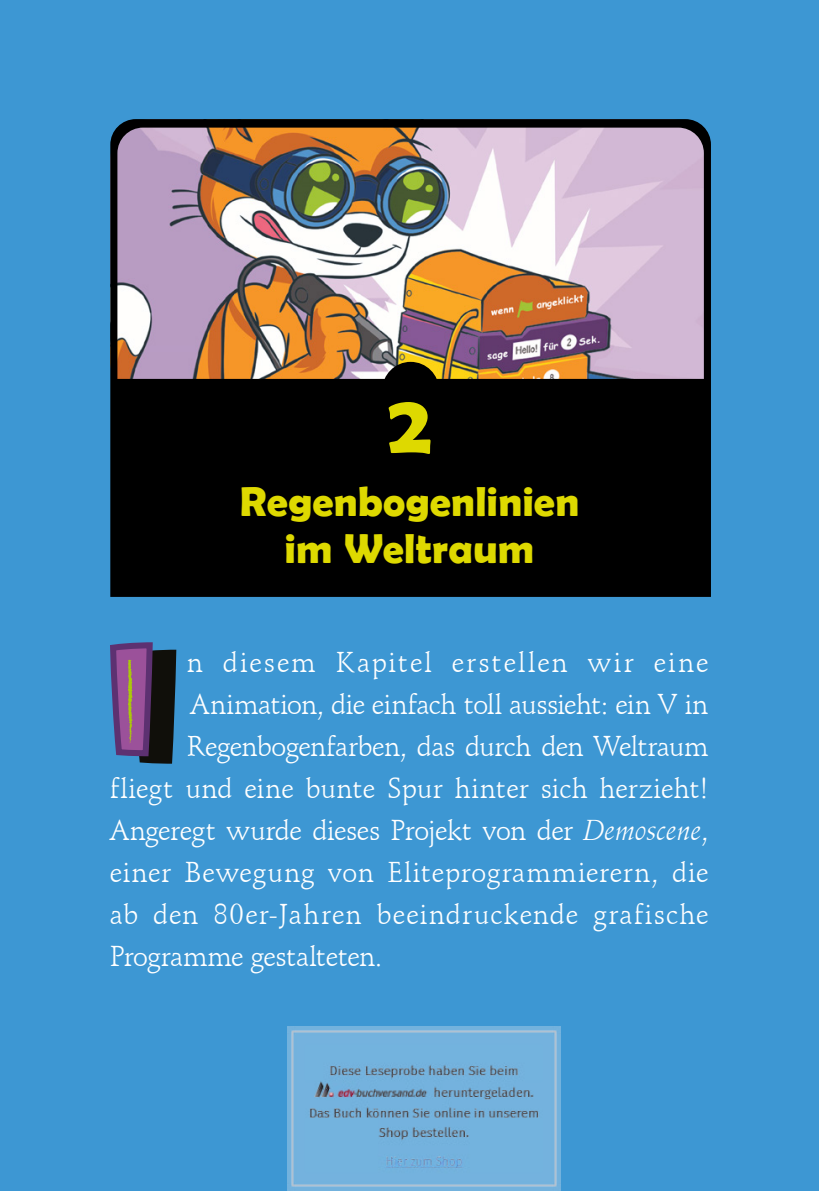
<style>
.page{position:relative;width:819px;height:1191px;background:#3d97d3}
.page>*{position:absolute;margin:0;border:0;box-sizing:border-box;transform-origin:0 0}
.ChapterStart{font:700 84px "Berlin Sans FB Demi";color:#ded900}
.ChapterTitle{font:700 42px/47.2px "Berlin Sans FB Demi";letter-spacing:.005em;color:#ded900;text-align:center}
._1st_Para{font:28px "Schneidler BT";letter-spacing:-.025em;color:#fff}
._1st_Para-2{font:28px "Schneidler BT";color:#fff}
._1st_Para-3{font:28px "Schneidler BT";letter-spacing:.02em;color:#fff}
._1st_Para-4{font:28px "Schneidler BT";letter-spacing:.035em;color:#fff}
._1st_Para-5{font:28px "Schneidler BT";letter-spacing:.06em;color:#fff}
.s1{font-style:italic}
</style>
<div class="page">
<svg style="left:110px;top:119px;width:601px;height:478px;background:#615250"></svg>
<svg style="left:110px;top:642px;width:67px;height:122px;background:#534064"></svg>
<img style="left:288px;top:1026px;width:272px;height:164px">
<p class="ChapterStart" style="left:388px;top:375px;width:45px">2</p>
<p class="ChapterTitle" style="left:240px;top:477px;width:341px">Regenbogenlinien im Weltraum</p>
<p class="_1st_Para-5" style="left:187px;top:645px;width:523px">n diesem Kapitel erstellen wir eine</p>
<p class="_1st_Para" style="left:190px;top:687px;width:520px">Animation, die einfach toll aussieht: ein V in</p>
<p class="_1st_Para" style="left:187px;top:729px;width:523px">Regenbogenfarben, das durch den Weltraum</p>
<p class="_1st_Para-2" style="left:110px;top:771px;width:600px">fliegt und eine bunte Spur hinter sich herzieht!</p>
<p class="_1st_Para" style="left:110px;top:813px;width:600px">Angeregt wurde dieses Projekt von der <span class="s1">Demoscene</span>,</p>
<p class="_1st_Para-3" style="left:110px;top:855px;width:600px">einer Bewegung von Eliteprogrammierern, die</p>
<p class="_1st_Para-4" style="left:110px;top:897px;width:600px">ab den 80er-Jahren beeindruckende grafische</p>
<p class="_1st_Para" style="left:110px;top:939px;width:274px">Programme gestalteten.</p>
</div>
